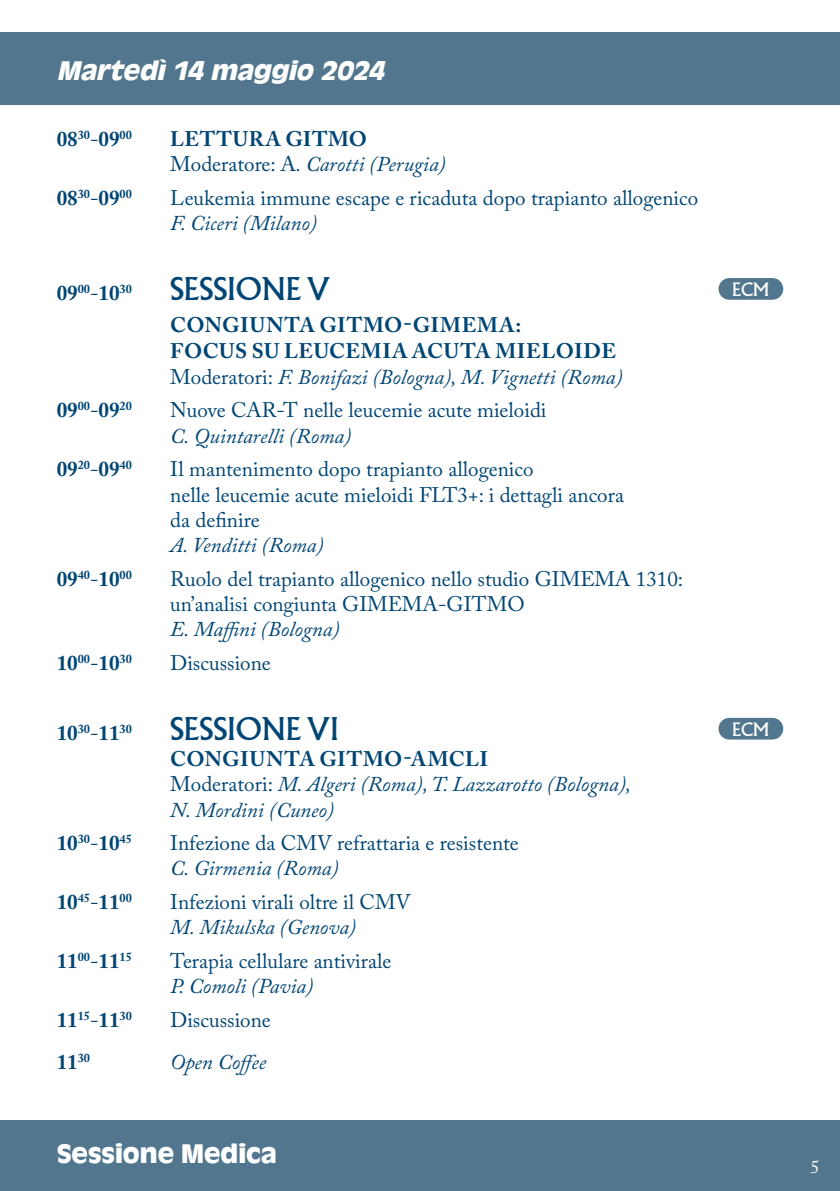
<style>
.page{position:relative;width:840px;height:1191px;background:#fff}
.page>*{position:absolute;margin:0;border:0;box-sizing:border-box;transform-origin:0 0}
.t1{font:30.6px "Albertus MT Std";color:#004574}
.t2{font:italic 700 28px "Antique Oli";color:#fff}
.t3{font:700 28px "Antique Oli";color:#fff}
.t4{font:21px/25.2px "Adobe Caslon Pro";color:#004574}
.t5{font:700 21px/25.8px "Adobe Caslon Pro";letter-spacing:.01em;color:#004574}
.t6{font:italic 21px/25.2px "Adobe Caslon Pro";color:#004574}
.t7{font:18px "Albertus MT Std";color:#fff}
.t8{font:18px "Adobe Caslon Pro";color:#fff}
.s1{font-weight:400}
.s2{font-weight:700;font-style:normal}
.s3{font-style:normal}
.s4{font-style:italic}
.s5{font-weight:400;font-style:italic}
</style>
<div class="page">
<div style="left:0;top:1120px;width:839px;height:71px;background:#51768d"></div>
<div style="left:0;top:33px;width:839px;height:72px;background:#51768d"></div>
<div style="left:718px;top:278px;width:64px;height:22px;background:#51768d;border-radius:11px"></div>
<div style="left:718px;top:718px;width:64px;height:21px;background:#51768d;border-radius:11px"></div>
<p class="t2" style="left:57px;top:55px;width:335px">Martedì14 maggio 2024</p>
<p class="t5" style="left:57px;top:126px;width:76px">08<sup>30</sup><span class="s1">-</span>09<sup>00</sup></p>
<p class="t6" style="left:170px;top:126px;width:277px"><span class="s2">LETTURA GITMO<br></span><span class="s3">Moderatore: A</span>. Carotti (Perugia)</p>
<p class="t5" style="left:57px;top:185px;width:76px">08<sup>30</sup><span class="s1">-</span>09<sup>00</sup></p>
<p class="t4" style="left:170px;top:185px;width:529px">Leukemia immune escape e ricaduta dopo trapianto allogenico<br><span class="s4">F. Ciceri (Milano)</span></p>
<p class="t5" style="left:57px;top:279px;width:76px">09<sup>00</sup><span class="s1">-</span>10<sup>30</sup></p>
<p class="t1" style="left:170px;top:271px;width:161px">SESSIONE V</p>
<p class="t7" style="left:731px;top:279px;width:38px">ECM</p>
<p class="t5" style="left:170px;top:312px;width:453px">CONGIUNTA GITMO-GIMEMA:<br>FOCUS SU LEUCEMIA ACUTA MIELOIDE<br><span class="s1">Moderatori:</span> <span class="s5">F. Bonifazi (Bologna), M. Vignetti (Roma)</span></p>
<p class="t5" style="left:57px;top:397px;width:76px">09<sup>00</sup><span class="s1">-</span>09<sup>20</sup></p>
<p class="t4" style="left:170px;top:397px;width:377px">Nuove CAR-T nelle leucemie acute mieloidi<br><span class="s4">C. Quintarelli (Roma)</span></p>
<p class="t5" style="left:57px;top:456px;width:76px">09<sup>20</sup><span class="s1">-</span>09<sup>40</sup></p>
<p class="t4" style="left:170px;top:456px;width:455px">Il mantenimento dopo trapianto allogenico<br>nelle leucemie acute mieloidi FLT3+: i dettagli ancora da definire<br><span class="s4">A. Venditti (Roma)</span></p>
<p class="t5" style="left:57px;top:565px;width:76px">09<sup>40</sup><span class="s1">-</span>10<sup>00</sup></p>
<p class="t4" style="left:170px;top:566px;width:514px">Ruolo del trapianto allogenico nello studio GIMEMA 1310: un’analisi congiunta GIMEMA-GITMO<br><span class="s4">E. Maffini (Bologna)</span></p>
<p class="t5" style="left:57px;top:649px;width:76px">10<sup>00</sup><span class="s1">-</span>10<sup>30</sup></p>
<p class="t4" style="left:170px;top:650px;width:102px">Discussione</p>
<p class="t5" style="left:57px;top:719px;width:76px">10<sup>30</sup><span class="s1">-</span>11<sup>30</sup></p>
<p class="t1" style="left:170px;top:710px;width:170px">SESSIONE VI</p>
<p class="t7" style="left:731px;top:718px;width:38px">ECM</p>
<p class="t6" style="left:170px;top:746px;width:462px"><span class="s2">CONGIUNTA GITMO-AMCLI<br></span><span class="s3">Moderatori:</span> M. Algeri (Roma), T. Lazzarotto (Bologna),<br>N. Mordini (Cuneo)</p>
<p class="t5" style="left:57px;top:830px;width:76px">10<sup>30</sup><span class="s1">-</span>10<sup>45</sup></p>
<p class="t4" style="left:170px;top:830px;width:350px">Infezione da CMV refrattaria e resistente<br><span class="s4">C. Girmenia (Roma)</span></p>
<p class="t5" style="left:57px;top:889px;width:76px">10<sup>45</sup><span class="s1">-</span>11<sup>00</sup></p>
<p class="t4" style="left:170px;top:889px;width:242px">Infezioni virali oltre il CMV<br><span class="s4">M. Mikulska (Genova)</span></p>
<p class="t5" style="left:57px;top:948px;width:76px">11<sup>00</sup><span class="s1">-</span>11<sup>15</sup></p>
<p class="t4" style="left:170px;top:948px;width:222px">Terapia cellulare antivirale<br><span class="s4">P. Comoli (Pavia)</span></p>
<p class="t5" style="left:57px;top:1006px;width:76px">11<sup>15</sup><span class="s1">-</span>11<sup>30</sup></p>
<p class="t4" style="left:170px;top:1007px;width:102px">Discussione</p>
<p class="t5" style="left:57px;top:1049px;width:35px">11<sup>30</sup></p>
<p class="t6" style="left:170px;top:1049px;width:97px">Open Coffee</p>
<p class="t3" style="left:57px;top:1138px;width:222px">Sessione Medica</p>
<p class="t8" style="left:809px;top:1155px;width:10px">5</p>
</div>
